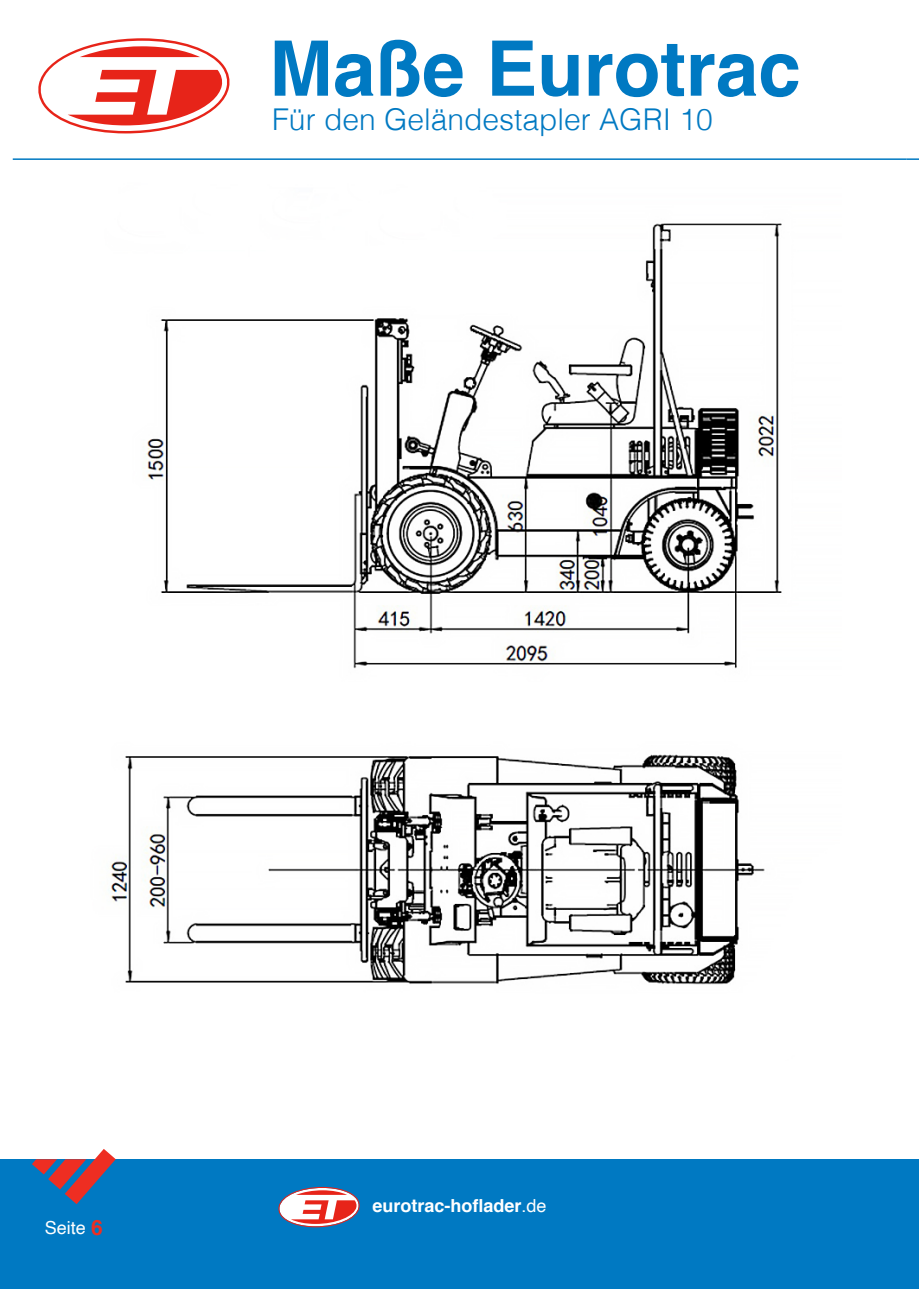
<style>
.page{position:relative;width:919px;height:1289px;background:#fff}
.page>*{position:absolute;margin:0;border:0;box-sizing:border-box;transform-origin:0 0}
.t1{font:700 76.5px "Helvetica";color:#0079c2}
.t2{font:300 30px "Helvetica";color:#0079c2}
.t3{font:700 18px "Helvetica";color:#fff}
.t4{font:18px "Helvetica";color:#fff}
.s1{font-weight:700;font-size:21px;color:#ee2e22}
.s2{font-weight:400}
</style>
<div class="page">
<div style="left:0;top:1159px;width:906px;height:129px;background:#0079c2"></div>
<div style="left:906px;top:1159px;width:12px;height:129px;background:#0079c2"></div>
<svg style="left:32px;top:1149px;width:84px;height:55px"></svg>
<svg style="left:278px;top:1186px;width:82px;height:41px"></svg>
<img style="left:110px;top:223px;width:672px;height:762px">
<svg style="left:38px;top:38px;width:192px;height:95px"></svg>
<hr style="left:13px;top:158px;width:893px;height:2px;background:#0079c2">
<svg style="left:906px;top:158px;width:12px;height:2px"></svg>
<h1 class="t1" style="left:269px;top:7px;width:533px">Maße Eurotrac</h1>
<p class="t2" style="left:272px;top:94px;width:442px">Für den Geländestapler AGRI 10</p>
<p class="t4" style="left:45px;top:1213px;width:60px">Seite <span class="s1">6</span></p>
<p class="t3" style="left:372px;top:1190px;width:176px">eurotrac-hoflader<span class="s2">.de</span></p>
</div>
